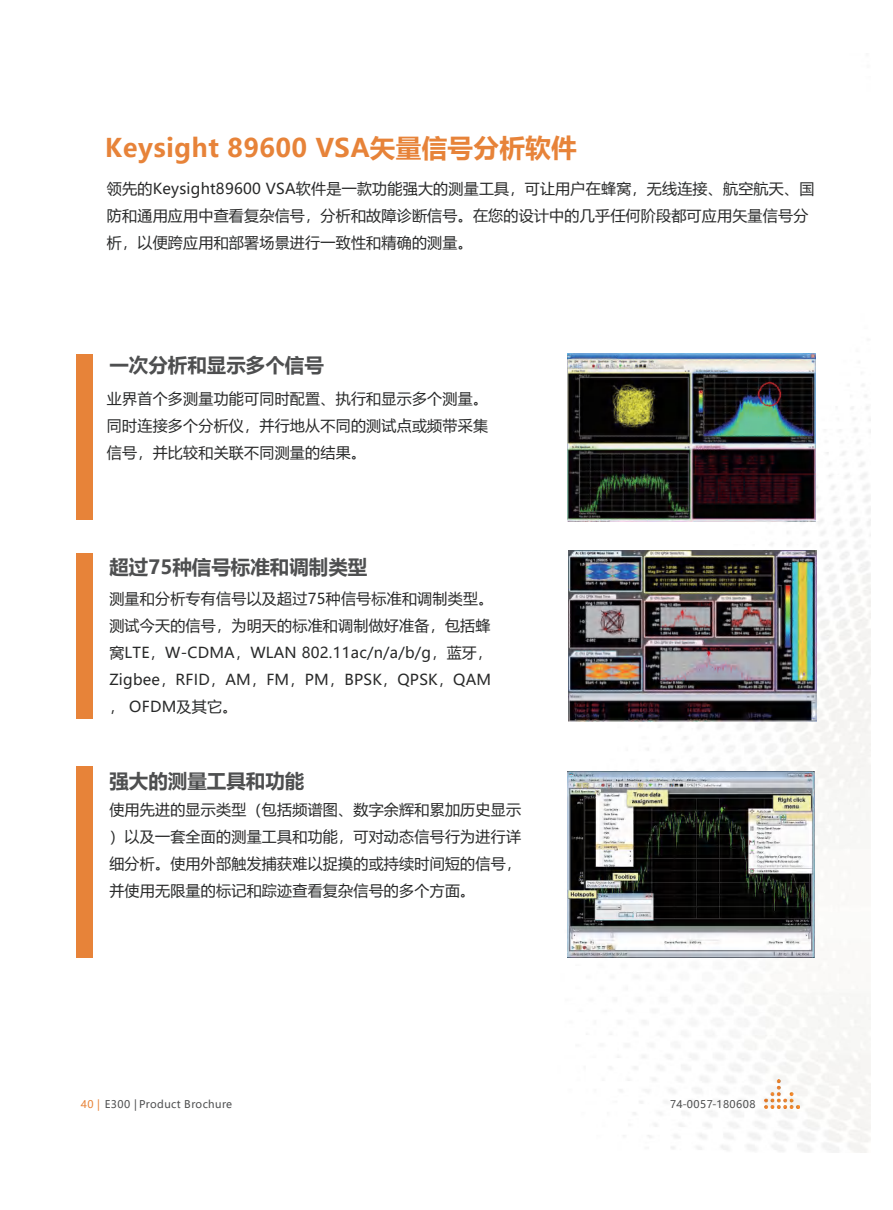
<style>
.page{position:relative;width:893px;height:1210px;background:#fff}
.page>*{position:absolute;margin:0;border:0;box-sizing:border-box;transform-origin:0 0}
.t1{font:700 25.5px "Microsoft Ya Hei";letter-spacing:.015em;color:#e78339}
.t2{font:700 19.5px "Microsoft Ya Hei";color:#4e4f50}
.t3{font:15px/27px "Microsoft Ya Hei";letter-spacing:.015em;color:#282929}
.t4{font:10.5px "Microsoft Ya Hei";letter-spacing:.04em;color:#4e4f50}
.s1{color:#e78339}
</style>
<div class="page">
<img style="left:76px;top:353px;width:794px;height:800px">
<div style="left:76px;top:553px;width:17px;height:166px;background:#e78339"></div>
<div style="left:76px;top:355px;width:17px;height:165px;background:#e78339"></div>
<img style="left:764px;top:1079px;width:34px;height:30px">
<div style="left:76px;top:766px;width:17px;height:191px;background:#e78339"></div>
<img style="left:567px;top:354px;width:248px;height:167px">
<img style="left:568px;top:550px;width:248px;height:172px">
<img style="left:567px;top:771px;width:247px;height:186px">
<h1 class="t1" style="left:105px;top:130px;width:473px">Keysight 89600 VSA矢量信号分析软件</h1>
<p class="t3" style="left:107px;top:174px;width:708px">领先的Keysight89600 VSA软件是一款功能强大的测量工具，可让用户在蜂窝，无线连接、航空航天、国防和通用应用中查看复杂信号，分析和故障诊断信号。在您的设计中的几乎任何阶段都可应用矢量信号分析，以便跨应用和部署场景进行一致性和精确的测量。</p>
<h2 class="t2" style="left:109px;top:351px;width:216px">一次分析和显示多个信号</h2>
<p class="t3" style="left:107px;top:384px;width:382px;text-align:justify">业界首个多测量功能可同时配置、执行和显示多个测量。同时连接多个分析仪，并行地从不同的测试点或频带采集信号，并比较和关联不同测量的结果。</p>
<h2 class="t2" style="left:109px;top:553px;width:259px">超过75种信号标准和调制类型</h2>
<p class="t3" style="left:109px;top:584px;width:385px">测量和分析专有信号以及超过75种信号标准和调制类型。测试今天的信号，为明天的标准和调制做好准备，包括蜂窝LTE，W-CDMA，WLAN 802.11ac/n/a/b/g，蓝牙，<br>Zigbee，RFID，AM，FM，PM，BPSK，QPSK，QAM， OFDM及其它。</p>
<h2 class="t2" style="left:109px;top:768px;width:196px">强大的测量工具和功能</h2>
<p class="t3" style="left:109px;top:795px;width:413px;text-align:justify">使用先进的显示类型（包括频谱图、数字余辉和累加历史显示）以及一套全面的测量工具和功能，可对动态信号行为进行详细分析。使用外部触发捕获难以捉摸的或持续时间短的信号，并使用无限量的标记和踪迹查看复杂信号的多个方面。</p>
<p class="t4" style="left:81px;top:1097px;width:153px"><span class="s1">40 |</span> E300 | Product Brochure</p>
<p class="t4" style="left:669px;top:1097px;width:87px">74-0057-180608</p>
</div>
